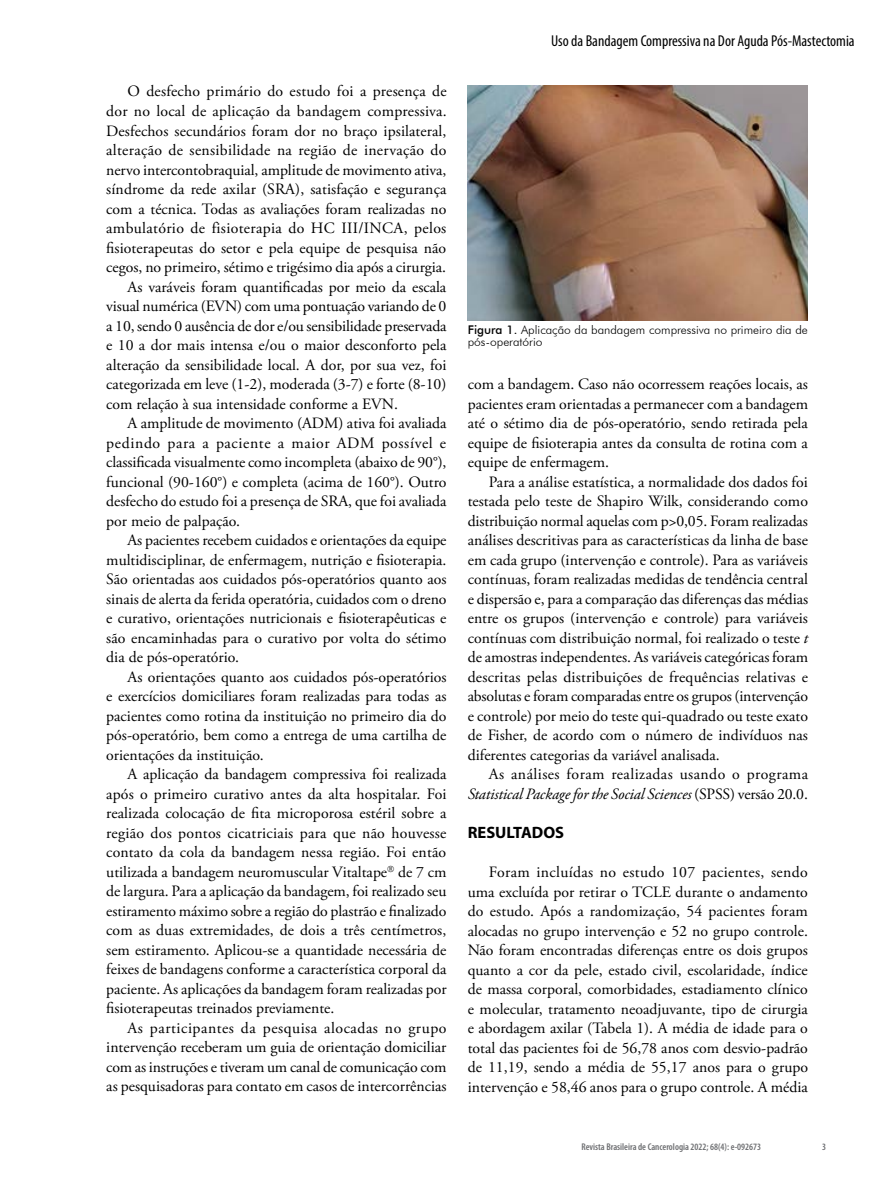
<style>
.page{position:relative;width:893px;height:1191px;background:#fff}
.page>*{position:absolute;margin:0;border:0;box-sizing:border-box;transform-origin:0 0}
.t1{font:700 16.5px "Myriad Pro";color:#000}
.t2{font:15.75px/19.5px "Adobe Garamond Pro";color:#000;text-align:justify}
.t3{font:15.75px/19.5px "Adobe Garamond Pro";letter-spacing:.03em;color:#000;text-align:right}
.t4{font:15.75px "Adobe Garamond Pro";letter-spacing:.02em;color:#000}
.t5{font:condensed 15.75px "Myriad Pro";color:#000}
.t6{font:15.75px "Adobe Garamond Pro";letter-spacing:.035em;color:#000}
.t7{font:15.75px "Adobe Garamond Pro";letter-spacing:.04em;color:#000}
.t8{font:300 12px/12px "Futura BT";color:#000}
.t9{font:600 condensed 9.75px "Myriad Pro";color:#6d6e71}
.s1{font-weight:500}
.s2{font-style:italic}
</style>
<div class="page">
<img style="left:468px;top:85px;width:340px;height:235px">
<p class="t2" style="left:128px;top:82px;width:321px">O desfecho primário do estudo foi a presença de</p>
<p class="t2" style="left:106px;top:102px;width:342px">dor no local de aplicação da bandagem compressiva.</p>
<p class="t2" style="left:106px;top:121px;width:342px">Desfechos secundários foram dor no braço ipsilateral,</p>
<p class="t4" style="left:106px;top:141px;width:342px">alteração de sensibilidade na região de inervação do</p>
<p class="t2" style="left:106px;top:160px;width:342px">nervo intercontobraquial, amplitude de movimento ativa,</p>
<p class="t2" style="left:106px;top:180px;width:342px">síndrome da rede axilar (SRA), satisfação e segurança</p>
<p class="t2" style="left:106px;top:199px;width:342px">com a técnica. Todas as avaliações foram realizadas no</p>
<p class="t4" style="left:106px;top:219px;width:342px">ambulatório de fisioterapia do HC III/INCA, pelos</p>
<p class="t2" style="left:106px;top:238px;width:341px">fisioterapeutas do setor e pela equipe de pesquisa não</p>
<p class="t2" style="left:106px;top:258px;width:341px">cegos, no primeiro, sétimo e trigésimo dia após a cirurgia.</p>
<p class="t2" style="left:128px;top:277px;width:320px">As varáveis foram quantificadas por meio da escala</p>
<p class="t2" style="left:106px;top:297px;width:342px">visual numérica (EVN) com uma pontuação variando de 0</p>
<p class="t2" style="left:106px;top:316px;width:342px">a 10, sendo 0 ausência de dor e/ou sensibilidade preservada</p>
<p class="t2" style="left:106px;top:336px;width:342px">e 10 a dor mais intensa e/ou o maior desconforto pela</p>
<p class="t2" style="left:106px;top:355px;width:342px">alteração da sensibilidade local. A dor, por sua vez, foi</p>
<p class="t2" style="left:106px;top:375px;width:342px">categorizada em leve (1-2), moderada (3-7) e forte (8-10)</p>
<p class="t2" style="left:106px;top:394px;width:293px">com relação à sua intensidade conforme a EVN.</p>
<p class="t2" style="left:128px;top:414px;width:320px">A amplitude de movimento (ADM) ativa foi avaliada</p>
<p class="t7" style="left:106px;top:433px;width:341px">pedindo para a paciente a maior ADM possível e</p>
<p class="t2" style="left:106px;top:453px;width:342px">classificada visualmente como incompleta (abaixo de 90°),</p>
<p class="t2" style="left:106px;top:472px;width:342px">funcional (90-160°) e completa (acima de 160°). Outro</p>
<p class="t2" style="left:106px;top:492px;width:342px">desfecho do estudo foi a presença de SRA, que foi avaliada</p>
<p class="t2" style="left:106px;top:511px;width:135px">por meio de palpação.</p>
<p class="t2" style="left:128px;top:531px;width:320px">As pacientes recebem cuidados e orientações da equipe</p>
<p class="t2" style="left:106px;top:550px;width:342px">multidisciplinar, de enfermagem, nutrição e fisioterapia.</p>
<p class="t2" style="left:106px;top:570px;width:342px">São orientadas aos cuidados pós-operatórios quanto aos</p>
<p class="t2" style="left:106px;top:589px;width:342px">sinais de alerta da ferida operatória, cuidados com o dreno</p>
<p class="t2" style="left:106px;top:609px;width:342px">e curativo, orientações nutricionais e fisioterapêuticas e</p>
<p class="t2" style="left:106px;top:628px;width:342px">são encaminhadas para o curativo por volta do sétimo</p>
<p class="t2" style="left:106px;top:648px;width:134px">dia de pós-operatório.</p>
<p class="t2" style="left:128px;top:667px;width:320px">As orientações quanto aos cuidados pós-operatórios</p>
<p class="t2" style="left:106px;top:687px;width:342px">e exercícios domiciliares foram realizadas para todas as</p>
<p class="t2" style="left:106px;top:706px;width:342px">pacientes como rotina da instituição no primeiro dia do</p>
<p class="t2" style="left:106px;top:726px;width:342px">pós-operatório, bem como a entrega de uma cartilha de</p>
<p class="t2" style="left:106px;top:745px;width:159px">orientações da instituição.</p>
<p class="t2" style="left:128px;top:765px;width:320px">A aplicação da bandagem compressiva foi realizada</p>
<p class="t2" style="left:106px;top:784px;width:342px">após o primeiro curativo antes da alta hospitalar. Foi</p>
<p class="t2" style="left:106px;top:804px;width:342px">realizada colocação de fita microporosa estéril sobre a</p>
<p class="t2" style="left:106px;top:823px;width:342px">região dos pontos cicatriciais para que não houvesse</p>
<p class="t2" style="left:106px;top:843px;width:341px">contato da cola da bandagem nessa região. Foi então</p>
<p class="t2" style="left:106px;top:862px;width:342px">utilizada a bandagem neuromuscular Vitaltape de 7 cm</p>
<p class="t2" style="left:106px;top:882px;width:342px">de largura. Para a aplicação da bandagem, foi realizado seu</p>
<p class="t2" style="left:106px;top:901px;width:342px">estiramento máximo sobre a região do plastrão e finalizado</p>
<p class="t2" style="left:106px;top:921px;width:341px">com as duas extremidades, de dois a três centímetros,</p>
<p class="t2" style="left:106px;top:940px;width:342px">sem estiramento. Aplicou-se a quantidade necessária de</p>
<p class="t2" style="left:106px;top:960px;width:342px">feixes de bandagens conforme a característica corporal da</p>
<p class="t2" style="left:106px;top:979px;width:342px">paciente. As aplicações da bandagem foram realizadas por</p>
<p class="t2" style="left:106px;top:999px;width:230px">fisioterapeutas treinados previamente.</p>
<p class="t6" style="left:128px;top:1018px;width:321px">As participantes da pesquisa alocadas no grupo</p>
<p class="t2" style="left:106px;top:1038px;width:342px">intervenção receberam um guia de orientação domiciliar</p>
<p class="t2" style="left:106px;top:1057px;width:342px">com as instruções e tiveram um canal de comunicação com</p>
<p class="t2" style="left:106px;top:1077px;width:342px">as pesquisadoras para contato em casos de intercorrências</p>
<p class="t5" style="left:551px;top:31px;width:305px">Uso da Bandagem Compressiva na Dor Aguda Pós-Mastectomia</p>
<p class="t8" style="left:468px;top:323px;width:342px"><span class="s1">Figura 1.</span> Aplicação da bandagem compressiva no primeiro dia de pós-operatório</p>
<p class="t2" style="left:468px;top:375px;width:342px">com a bandagem. Caso não ocorressem reações locais, as pacientes eram orientadas a permanecer com a bandagem até o sétimo dia de pós-operatório, sendo retirada pela equipe de fisioterapia antes da consulta de rotina com a equipe de enfermagem.</p>
<p class="t2" style="left:468px;top:472px;width:342px;text-indent:21px">Para a análise estatística, a normalidade dos dados foi testada pelo teste de Shapiro Wilk, considerando como distribuição normal aquelas com p&gt;0,05. Foram realizadas análises descritivas para as características da linha de base em cada grupo (intervenção e controle). Para as variáveis contínuas, foram realizadas medidas de tendência central e dispersão e, para a comparação das diferenças das médias entre os grupos (intervenção e controle) para variáveis contínuas com distribuição normal, foi realizado o teste <span class="s2">t </span>de amostras independentes. As variáveis categóricas foram descritas pelas distribuições de frequências relativas e absolutas e foram comparadas entre os grupos (intervenção e controle) por meio do teste qui-quadrado ou teste exato de Fisher, de acordo com o número de indivíduos nas diferentes categorias da variável analisada.</p>
<p class="t3" style="left:468px;top:765px;width:342px">As análises foram realizadas usando o programa<br><span class="s2">Statistical Package for the Social Sciences</span> (SPSS) versão 20.0.</p>
<p class="t1" style="left:468px;top:821px;width:98px">RESULTADOS</p>
<p class="t2" style="left:468px;top:863px;width:342px;text-indent:21px">Foram incluídas no estudo 107 pacientes, sendo uma excluída por retirar o TCLE durante o andamento do estudo. Após a randomização, 54 pacientes foram alocadas no grupo intervenção e 52 no grupo controle.<br>Não foram encontradas diferenças entre os dois grupos quanto a cor da pele, estado civil, escolaridade, índice de massa corporal, comorbidades, estadiamento clínico e molecular, tratamento neoadjuvante, tipo de cirurgia e abordagem axilar (Tabela 1). A média de idade para o total das pacientes foi de 56,78 anos com desvio-padrão de 11,19, sendo a média de 55,17 anos para o grupo intervenção e 58,46 anos para o grupo controle. A média</p>
<p class="t9" style="left:581px;top:1141px;width:181px">Revista Brasileira de Cancerologia 2022; 68(4): e-092673</p>
<p class="t9" style="left:822px;top:1141px;width:5px">3</p>
</div>
